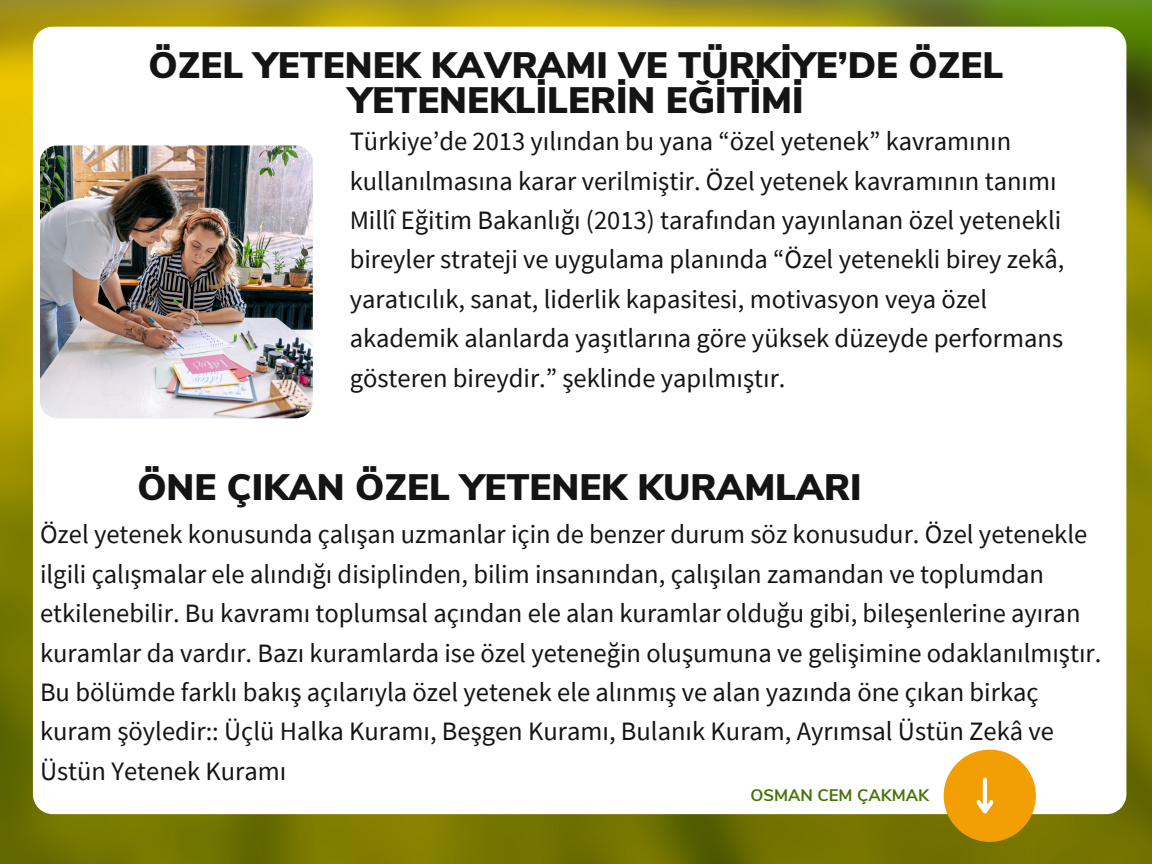
<style>
.page{position:relative;width:1152px;height:864px;background:#fff}
.page>*{position:absolute;margin:0;border:0;box-sizing:border-box;transform-origin:0 0}
.t1{font:900 36.75px/34.8px "Nunito Sans";color:#141414;text-align:center}
.t2{font:26.55px/39.3px "Source Sans Pro";color:#141414}
.t3{font:700 16.65px "Nunito Sans";color:#487307}
</style>
<div class="page">
<img style="left:0;top:0;width:1152px;height:863px">
<div style="left:33px;top:27px;width:1093px;height:787px;background:#fff;border-radius:20px"></div>
<img style="left:40px;top:145px;width:273px;height:273px;border-radius:17px">
<div style="left:944px;top:750px;width:92px;height:92px;background:#f29f05;border-radius:50%"></div>
<hr style="left:983px;top:780px;width:4px;height:30px;background:#fff">
<svg style="left:976px;top:796px;width:18px;height:18px"></svg>
<h1 class="t1" style="left:149px;top:49px;width:856px">ÖZEL YETENEK KAVRAMI VE TÜRKİYE’DE ÖZEL<br>YETENEKLİLERİN EĞİTİMİ</h1>
<p class="t2" style="left:350px;top:121px;width:716px">Türkiye’de 2013 yılından bu yana “özel yetenek” kavramının kullanılmasına karar verilmiştir. Özel yetenek kavramının tanımı Millî Eğitim Bakanlığı (2013) tarafından yayınlanan özel yetenekli bireyler strateji ve uygulama planında “Özel yetenekli birey zekâ, yaratıcılık, sanat, liderlik kapasitesi, motivasyon veya özel akademik alanlarda yaşıtlarına göre yüksek düzeyde performans gösteren bireydir.” şeklinde yapılmıştır.</p>
<h1 class="t1" style="left:137px;top:470px;width:726px">ÖNE ÇIKAN ÖZEL YETENEK KURAMLARI</h1>
<p class="t2" style="left:40px;top:514px;width:1063px">Özel yetenek konusunda çalışan uzmanlar için de benzer durum söz konusudur. Özel yetenekle ilgili çalışmalar ele alındığı disiplinden, bilim insanından, çalışılan zamandan ve toplumdan etkilenebilir. Bu kavramı toplumsal açından ele alan kuramlar olduğu gibi, bileşenlerine ayıran kuramlar da vardır. Bazı kuramlarda ise özel yeteneğin oluşumuna ve gelişimine odaklanılmıştır.<br>Bu bölümde farklı bakış açılarıyla özel yetenek ele alınmış ve alan yazında öne çıkan birkaç kuram şöyledir:: Üçlü Halka Kuramı, Beşgen Kuramı, Bulanık Kuram, Ayrımsal Üstün Zekâ ve Üstün Yetenek Kuramı</p>
<p class="t3" style="left:751px;top:784px;width:180px">OSMAN CEM ÇAKMAK</p>
</div>
